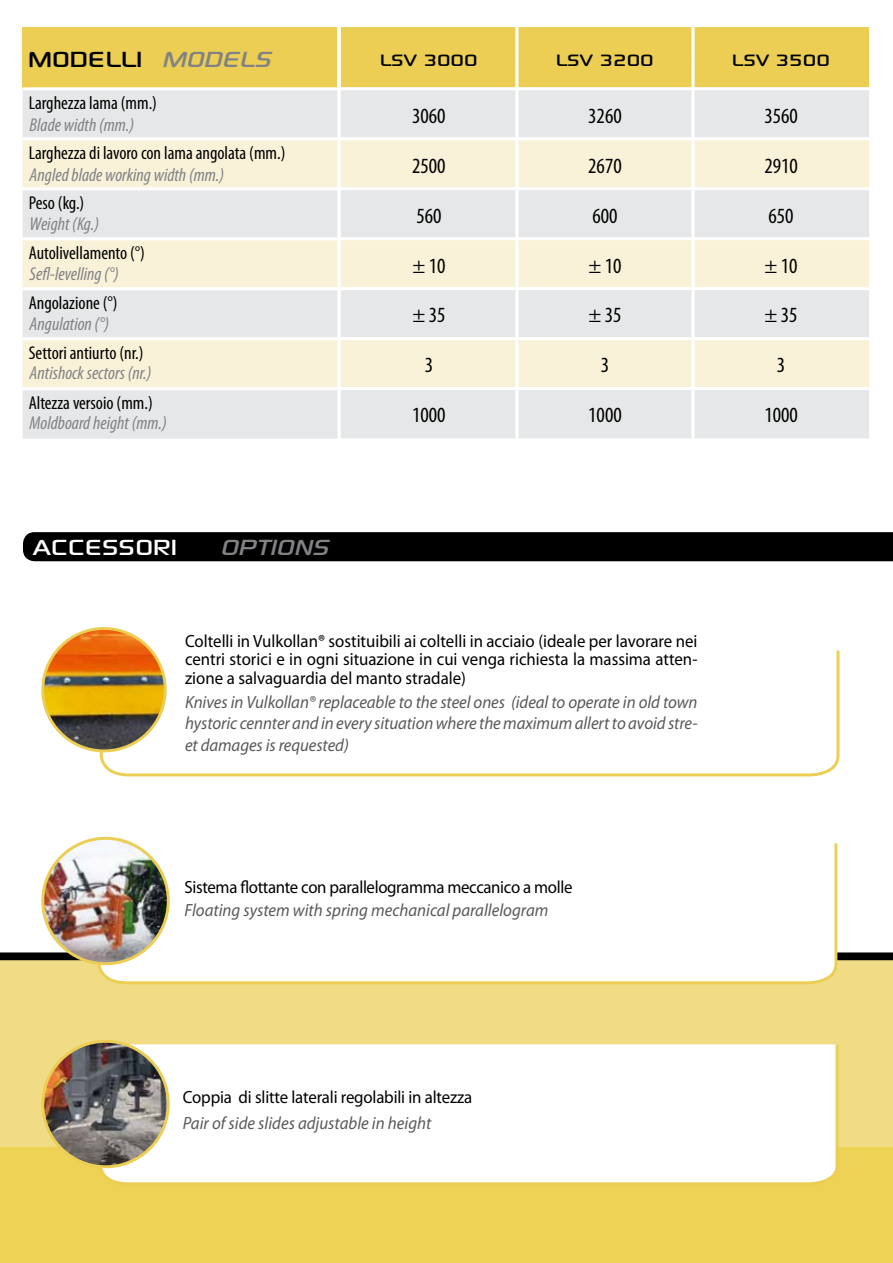
<style>
.page{position:relative;width:893px;height:1263px;background:#fff}
.page>*{position:absolute;margin:0;border:0;box-sizing:border-box;transform-origin:0 0}
.t1{font:italic 31.05px "Sony Sketch EF";color:#808285}
.t2{font:31.05px "Sony Sketch EF";color:#fff}
.t3{font:31.05px "Sony Sketch EF";color:#000}
.t4{font:23.25px "Sony Sketch EF";color:#000}
.t5{font:condensed 21.75px "Myriad Pro";color:#000}
.t6{font:condensed 18.6px "Myriad Pro";color:#000}
.t7{font:italic condensed 18.6px "Myriad Pro";color:#808285}
.t8{font:17.7px/18.6px "Myriad Pro";letter-spacing:-.01em;color:#000;text-align:justify;scale:.95 1}
.t9{font:italic 17.7px/21.3px "Myriad Pro";color:#58595b;text-align:justify;scale:.95 1}
</style>
<div class="page">
<div style="left:0;top:957px;width:893px;height:306px;background:#f1dc86"></div>
<div style="left:0;top:952px;width:893px;height:8px;background:#000"></div>
<div style="left:0;top:1147px;width:893px;height:116px;background:#eed255"></div>
<div style="left:341px;top:27px;width:528px;height:60px;background:#ebce53"></div>
<div style="left:341px;top:90px;width:528px;height:348px;background:#e6e7e8"></div>
<svg style="left:341px;top:140px;width:528px;height:247px;background:#f1edde"></svg>
<hr style="left:515px;top:27px;width:3px;height:31px;background:#fff">
<svg style="left:691px;top:27px;width:4px;height:31px"></svg>
<hr style="left:515px;top:58px;width:3px;height:29px;background:#fff">
<svg style="left:691px;top:58px;width:4px;height:29px"></svg>
<hr style="left:515px;top:90px;width:3px;height:47px;background:#fff">
<hr style="left:691px;top:90px;width:4px;height:47px;background:#f7f7f7">
<hr style="left:341px;top:137px;width:176px;height:3px;background:#fff">
<hr style="left:517px;top:137px;width:176px;height:3px;background:#fff">
<hr style="left:515px;top:140px;width:3px;height:47px;background:#fff">
<hr style="left:693px;top:137px;width:176px;height:3px;background:#fff">
<hr style="left:691px;top:140px;width:4px;height:47px;background:#fcfaf3">
<hr style="left:341px;top:187px;width:176px;height:3px;background:#fff">
<hr style="left:517px;top:187px;width:176px;height:3px;background:#fff">
<hr style="left:515px;top:190px;width:3px;height:47px;background:#fff">
<hr style="left:693px;top:187px;width:176px;height:3px;background:#fff">
<hr style="left:691px;top:190px;width:4px;height:47px;background:#f7f8f8">
<hr style="left:341px;top:237px;width:176px;height:3px;background:#fff">
<hr style="left:517px;top:237px;width:176px;height:3px;background:#fff">
<hr style="left:515px;top:240px;width:3px;height:47px;background:#fff">
<hr style="left:693px;top:237px;width:176px;height:3px;background:#fff">
<hr style="left:691px;top:240px;width:4px;height:47px;background:#fdfbf4">
<hr style="left:341px;top:287px;width:176px;height:3px;background:#fff">
<hr style="left:517px;top:287px;width:176px;height:3px;background:#fff">
<hr style="left:515px;top:290px;width:3px;height:47px;background:#fff">
<hr style="left:693px;top:287px;width:176px;height:3px;background:#fff">
<hr style="left:691px;top:290px;width:4px;height:47px;background:#f8f8f8">
<hr style="left:341px;top:337px;width:176px;height:3px;background:#fff">
<hr style="left:517px;top:337px;width:176px;height:3px;background:#fff">
<hr style="left:515px;top:340px;width:3px;height:47px;background:#fff">
<hr style="left:693px;top:337px;width:176px;height:3px;background:#fff">
<hr style="left:691px;top:340px;width:4px;height:47px;background:#fdfbf5">
<hr style="left:341px;top:387px;width:176px;height:3px;background:#fff">
<hr style="left:517px;top:387px;width:176px;height:3px;background:#fff">
<hr style="left:515px;top:390px;width:3px;height:48px;background:#fff">
<hr style="left:693px;top:387px;width:176px;height:3px;background:#fff">
<hr style="left:691px;top:390px;width:4px;height:48px;background:#fff">
<div style="left:23px;top:532px;width:870px;height:29px;background:#000"></div>
<svg style="left:76px;top:631px;width:764px;height:146px"></svg>
<svg style="left:96px;top:840px;width:743px;height:145px"></svg>
<div style="left:90px;top:1041px;width:749px;height:142px;background:#fff"></div>
<img style="left:43px;top:1041px;width:125px;height:126px;border-radius:63px">
<div style="left:41px;top:1040px;width:129px;height:128px;border:3px solid #ebce53;border-radius:50%"></div>
<img style="left:43px;top:838px;width:125px;height:126px;border-radius:63px">
<div style="left:41px;top:837px;width:129px;height:128px;border:3px solid #ebce53;border-radius:50%"></div>
<img style="left:43px;top:628px;width:122px;height:123px;border-radius:61px">
<div style="left:41px;top:627px;width:126px;height:125px;border:3px solid #ebce53;border-radius:50%"></div>
<div style="left:23px;top:27px;width:314px;height:62px;background:#ebce53"></div>
<div style="left:23px;top:90px;width:314px;height:349px;background:#e6e7e8"></div>
<svg style="left:23px;top:140px;width:314px;height:247px;background:#f1edde"></svg>
<hr style="left:23px;top:87px;width:314px;height:3px;background:#fff">
<hr style="left:23px;top:137px;width:314px;height:3px;background:#fff">
<hr style="left:23px;top:187px;width:314px;height:3px;background:#fff">
<hr style="left:23px;top:237px;width:314px;height:3px;background:#fff">
<hr style="left:23px;top:287px;width:314px;height:3px;background:#fff">
<hr style="left:23px;top:337px;width:314px;height:3px;background:#fff">
<hr style="left:23px;top:387px;width:314px;height:3px;background:#fff">
<h1 class="t3" style="left:28px;top:42px;width:116px">MODELLI</h1>
<h1 class="t1" style="left:162px;top:42px;width:119px">MODELS</h1>
<p class="t6" style="left:29px;top:92px;width:130px">Larghezza lama (mm.)</p>
<p class="t6" style="left:29px;top:142px;width:258px">Larghezza di lavoro con lama angolata (mm.)</p>
<p class="t6" style="left:29px;top:192px;width:57px">Peso (kg.)</p>
<p class="t6" style="left:29px;top:242px;width:118px">Autolivellamento (°)</p>
<p class="t6" style="left:29px;top:292px;width:90px">Angolazione (°)</p>
<p class="t6" style="left:29px;top:341px;width:116px">Settori antiurto (nr.)</p>
<p class="t6" style="left:29px;top:391px;width:125px">Altezza versoio (mm.)</p>
<p class="t7" style="left:30px;top:114px;width:106px">Blade width (mm.)</p>
<p class="t7" style="left:30px;top:163px;width:196px">Angled blade working width (mm.)</p>
<p class="t7" style="left:30px;top:213px;width:71px">Weight (Kg.)</p>
<p class="t7" style="left:30px;top:263px;width:91px">Sefl-levelling (°)</p>
<p class="t7" style="left:30px;top:312px;width:81px">Angulation (°)</p>
<p class="t7" style="left:30px;top:362px;width:123px">Antishock sectors (nr.)</p>
<p class="t7" style="left:30px;top:412px;width:139px">Moldboard height (mm.)</p>
<h1 class="t2" style="left:33px;top:529px;width:146px">ACCESSORI</h1>
<h1 class="t1" style="left:220px;top:529px;width:118px">OPTIONS</h1>
<h2 class="t4" style="left:380px;top:47px;width:99px">LSV 3000</h2>
<h2 class="t4" style="left:556px;top:47px;width:99px">LSV 3200</h2>
<h2 class="t4" style="left:732px;top:47px;width:99px">LSV 3500</h2>
<p class="t5" style="left:412px;top:102px;width:35px">3060</p>
<p class="t5" style="left:588px;top:102px;width:35px">3260</p>
<p class="t5" style="left:764px;top:102px;width:35px">3560</p>
<p class="t5" style="left:412px;top:152px;width:35px">2500</p>
<p class="t5" style="left:588px;top:152px;width:35px">2670</p>
<p class="t5" style="left:764px;top:152px;width:35px">2910</p>
<p class="t5" style="left:416px;top:202px;width:27px">560</p>
<p class="t5" style="left:592px;top:202px;width:27px">600</p>
<p class="t5" style="left:768px;top:202px;width:27px">650</p>
<p class="t5" style="left:412px;top:252px;width:35px">± 10</p>
<p class="t5" style="left:588px;top:252px;width:35px">± 10</p>
<p class="t5" style="left:764px;top:252px;width:35px">± 10</p>
<p class="t5" style="left:412px;top:302px;width:35px">± 35</p>
<p class="t5" style="left:588px;top:302px;width:35px">± 35</p>
<p class="t5" style="left:764px;top:302px;width:35px">± 35</p>
<p class="t5" style="left:425px;top:352px;width:10px">3</p>
<p class="t5" style="left:601px;top:352px;width:10px">3</p>
<p class="t5" style="left:777px;top:352px;width:10px">3</p>
<p class="t5" style="left:412px;top:402px;width:35px">1000</p>
<p class="t5" style="left:588px;top:402px;width:35px">1000</p>
<p class="t5" style="left:764px;top:402px;width:35px">1000</p>
<p class="t8" style="left:185px;top:631px;width:541px">Coltelli in Vulkollan® sostituibili ai coltelli in acciaio (ideale per lavorare nei centri storici e in ogni situazione in cui venga richiesta la massima atten&shy;zione a salvaguardia del manto stradale)</p>
<p class="t9" style="left:185px;top:691px;width:541px">Knives in Vulkollan® replaceable to the steel ones (ideal to operate in old town hystoric cennter and in every situation where the maximum allert to avoid stre&shy;et damages is requested)</p>
<p class="t8" style="left:185px;top:877px;width:410px">Sistema flottante con parallelogramma meccanico a molle</p>
<p class="t9" style="left:185px;top:899px;width:384px">Floating system with spring mechanical parallelogram</p>
<p class="t8" style="left:183px;top:1088px;width:306px">Coppia di slitte laterali regolabili in altezza</p>
<p class="t9" style="left:183px;top:1112px;width:263px">Pair of side slides adjustable in height</p>
</div>
